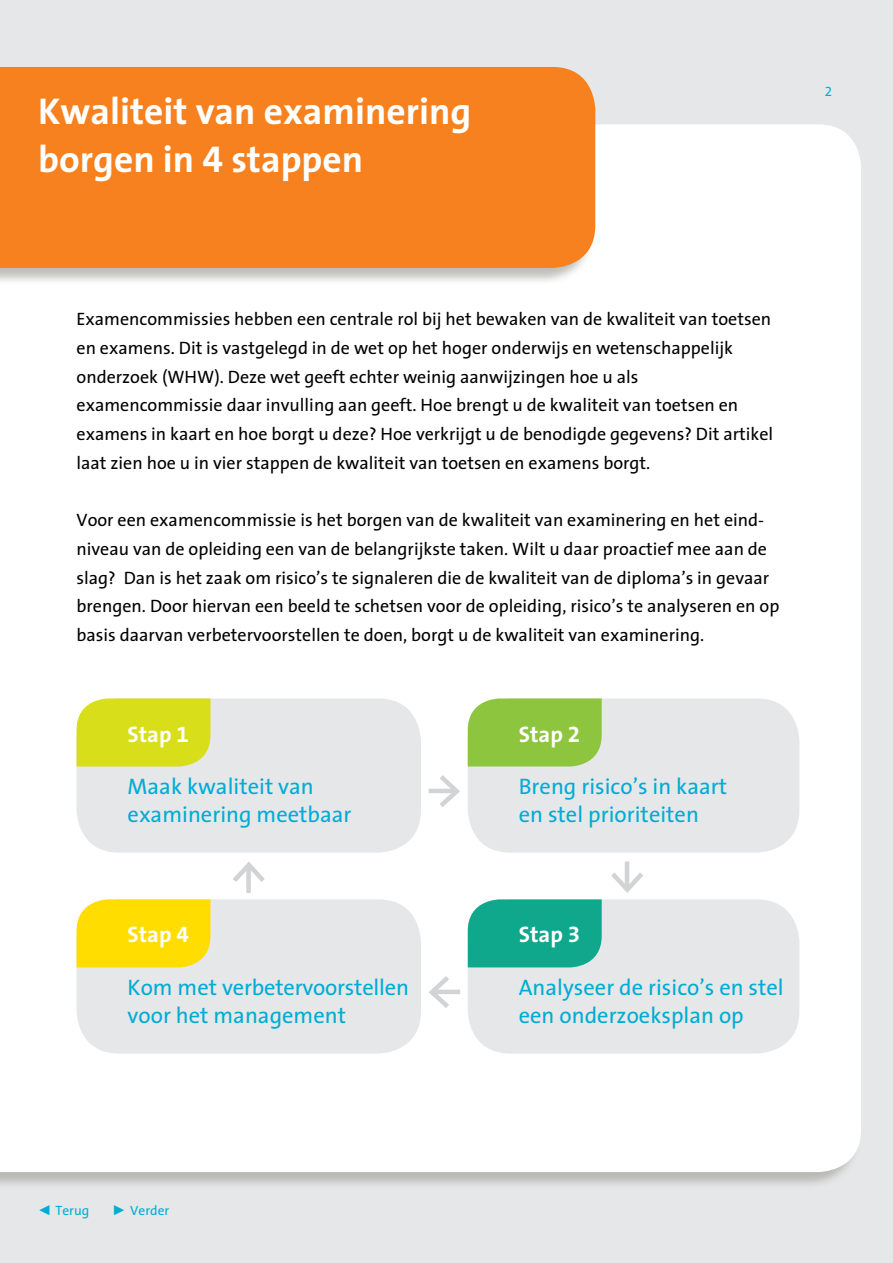
<style>
.page{position:relative;width:893px;height:1263px;background:#e6e7e8}
.page>*{position:absolute;margin:0;border:0;box-sizing:border-box;transform-origin:0 0}
.t1{font:700 37.5px/47.8px "Cito The Sans";color:#fff}
.t2{font:22.5px/28.7px "Cito The Sans";color:#00acd5}
.t3{font:700 22.5px "Cito The Sans";color:#fff}
.t4{font:18px/28.7px "Cito The Sans";color:#000}
.t5{font:13.5px "Cito The Sans";color:#00acd5}
.s1{font-family:"Arial";font-size:14.25px}
</style>
<div class="page">
<div style="left:0;top:124px;width:861px;height:1048px;background:#fff"></div>
<hr style="left:625px;top:861px;width:4px;height:26px;background:#d1d3d4">
<svg style="left:228px;top:858px;width:42px;height:29px"></svg>
<div style="left:246px;top:867px;width:5px;height:26px;background:#d1d3d4"></div>
<hr style="left:429px;top:789px;width:25px;height:4px;background:#d1d3d4">
<svg style="left:425px;top:971px;width:29px;height:42px"></svg>
<hr style="left:435px;top:990px;width:25px;height:4px;background:#d1d3d4">
<div style="left:0;top:67px;width:595px;height:219px;background:#a9a9a4;opacity:.75"></div>
<div style="left:0;top:67px;width:595px;height:201px;background:#f6811e"></div>
<div style="left:77px;top:698px;width:344px;height:155px;background:#e6e7e8;border-radius:43px"></div>
<div style="left:77px;top:899px;width:344px;height:154px;background:#e6e7e8;border-radius:43px"></div>
<div style="left:468px;top:698px;width:331px;height:155px;background:#e6e7e8;border-radius:43px"></div>
<div style="left:468px;top:899px;width:331px;height:154px;background:#e6e7e8;border-radius:43px"></div>
<div style="left:77px;top:698px;width:133px;height:68px;background:#d8de1a"></div>
<div style="left:77px;top:899px;width:133px;height:68px;background:#fd0"></div>
<svg style="left:435px;top:698px;width:167px;height:114px"></svg>
<svg style="left:468px;top:868px;width:180px;height:99px"></svg>
<h1 class="t1" style="left:38px;top:87px;width:434px">Kwaliteit van examinering borgen in 4 stappen</h1>
<p class="t5" style="left:825px;top:80px;width:9px">2</p>
<p class="t4" style="left:77px;top:304px;width:698px">Examencommissies hebben een centrale rol bij het bewaken van de kwaliteit van toetsen en examens. Dit is vastgelegd in de wet op het hoger onderwijs en wetenschappelijk onderzoek (WHW). Deze wet geeft echter weinig aanwijzingen hoe u als examencommissie daar invulling aan geeft. Hoe brengt u de kwaliteit van toetsen en examens in kaart en hoe borgt u deze? Hoe verkrijgt u de benodigde gegevens? Dit artikel laat zien hoe u in vier stappen de kwaliteit van toetsen en examens borgt.</p>
<p class="t4" style="left:77px;top:505px;width:704px">Voor een examencommissie is het borgen van de kwaliteit van examinering en het eind&shy;niveau van de opleiding een van de belangrijkste taken. Wilt u daar proactief mee aan de slag? Dan is het zaak om risico’s te signaleren die de kwaliteit van de diploma’s in gevaar brengen. Door hiervan een beeld te schetsen voor de opleiding, risico’s te analyseren en op basis daarvan verbetervoorstellen te doen, borgt u de kwaliteit van examinering.</p>
<p class="t3" style="left:128px;top:715px;width:63px">Stap 1</p>
<p class="t2" style="left:128px;top:771px;width:225px">Maak kwaliteit van examinering meetbaar</p>
<p class="t3" style="left:128px;top:916px;width:63px">Stap 4</p>
<p class="t2" style="left:128px;top:972px;width:283px">Kom met verbetervoorstellen voor het management</p>
<p class="t3" style="left:519px;top:715px;width:63px">Stap 2</p>
<p class="t2" style="left:519px;top:771px;width:210px">Breng risico’s in kaart en stel prioriteiten</p>
<p class="t3" style="left:519px;top:916px;width:63px">Stap 3</p>
<p class="t2" style="left:519px;top:972px;width:267px">Analyseer de risico’s en stel een onderzoeksplan op</p>
<p class="t5" style="left:37px;top:1199px;width:53px"><span class="s1">◄</span> Terug</p>
<p class="t5" style="left:112px;top:1199px;width:59px"><span class="s1">►</span> Verder</p>
</div>
